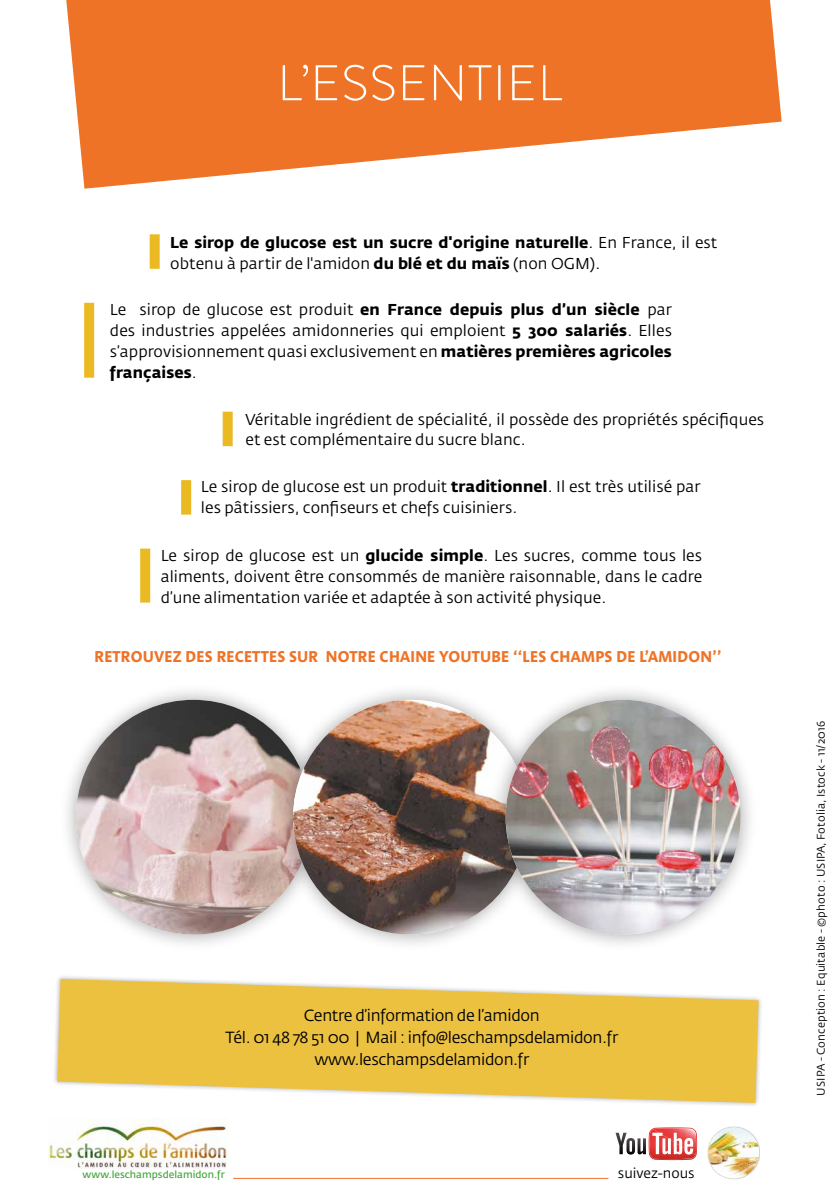
<style>
.page{position:relative;width:840px;height:1191px;background:#fff}
.page>*{position:absolute;margin:0;border:0;box-sizing:border-box;transform-origin:0 0}
.t1{font:300 50px "Brandon Grotesque";letter-spacing:.02em;color:#fff}
.t2{font:16px/22px "Fedra Sans Std";letter-spacing:-.02em;color:#000;text-align:center}
.t3{font:700 16px "Aroma No 2 LT Pro";letter-spacing:.015em;color:#ee7326}
.t4{font:15.6px/21px "Fedra Sans Std";letter-spacing:.005em;color:#000}
.t5{font:700 15.6px/21px "Fedra Sans Std";letter-spacing:.005em;color:#000}
.t6{font:13.8px "Fedra Sans Std";color:#000}
.t7{font:11px "Fedra Sans Std";letter-spacing:.01em;color:#000}
.t8{font:10px "Fedra Sans Std";color:#3fa535}
.s1{font-weight:400}
.s2{font-weight:700}
</style>
<div class="page">
<svg style="left:66px;top:0;width:715px;height:189px;fill:#ee7326"></svg>
<div style="left:53px;top:974px;width:709px;height:133px;background:#000;opacity:.3"></div>
<svg style="left:57px;top:979px;width:701px;height:124px;background:#eeca60"></svg>
<div style="left:58px;top:682px;width:270px;height:269px;background:#000;opacity:.35"></div>
<img style="left:76px;top:700px;width:235px;height:234px;border-radius:117px">
<div style="left:275px;top:682px;width:270px;height:269px;background:#000;opacity:.35"></div>
<img style="left:293px;top:700px;width:195px;height:234px">
<div style="left:488px;top:682px;width:269px;height:269px;background:#000;opacity:.35"></div>
<img style="left:505px;top:700px;width:235px;height:234px;border-radius:117px">
<img style="left:49px;top:1118px;width:179px;height:50px">
<svg style="left:615px;top:1127px;width:81px;height:33px"></svg>
<div style="left:706px;top:1126px;width:53px;height:53px;background:#000;opacity:.35"></div>
<img style="left:707px;top:1127px;width:51px;height:51px;border-radius:25px">
<hr style="left:233px;top:1177px;width:375px;height:1px;background:#ee7326">
<div style="left:150px;top:234px;width:10px;height:35px;background:#ebba22"></div>
<div style="left:181px;top:480px;width:10px;height:34px;background:#ebba22"></div>
<div style="left:222px;top:412px;width:10px;height:34px;background:#ebba22"></div>
<div style="left:84px;top:303px;width:10px;height:75px;background:#ebba22"></div>
<div style="left:140px;top:548px;width:10px;height:54px;background:#ebba22"></div>
<h1 class="t1" style="left:277px;top:49px;width:286px">L’ESSENTIEL</h1>
<p class="t5" style="left:170px;top:232px;width:548px">Le sirop de glucose est un sucre d'origine naturelle<span class="s1">. En France, il est obtenu à partir de l'amidon</span> du blé et du maïs <span class="s1">(non OGM).</span></p>
<p class="t4" style="left:110px;top:299px;width:563px;text-align:justify">Le sirop de glucose est produit <span class="s2">en France depuis plus d’un siècle</span> par des industries appelées amidonneries qui emploient <span class="s2">5 300 salariés</span>. Elles s’approvisionnement quasi exclusivement en <span class="s2">matières premières agricoles françaises</span>.</p>
<p class="t4" style="left:245px;top:408px;width:520px">Véritable ingrédient de spécialité, il possède des propriétés spécifiques et est complémentaire du sucre blanc.</p>
<p class="t4" style="left:201px;top:476px;width:501px">Le sirop de glucose est un produit <span class="s2">traditionnel</span>. Il est très utilisé par les pâtissiers, confiseurs et chefs cuisiniers.</p>
<p class="t4" style="left:161px;top:545px;width:542px;text-align:justify">Le sirop de glucose est un <span class="s2">glucide simple</span>. Les sucres, comme tous les aliments, doivent être consommés de manière raisonnable, dans le cadre d’une alimentation variée et adaptée à son activité physique.</p>
<p class="t3" style="left:94px;top:645px;width:628px">RETROUVEZ DES RECETTES SUR NOTRE CHAINE YOUTUBE ‘‘LES CHAMPS DE L’AMIDON’’</p>
<p class="t2" style="left:225px;top:1004px;width:394px">Centre d’information de l’amidon<br>Tél. 01 48 78 51 00 | Mail : info@leschampsdelamidon.fr www.leschampsdelamidon.fr</p>
<p class="t8" style="left:83px;top:1168px;width:144px">www.leschampsdelamidon.fr</p>
<p class="t6" style="left:617px;top:1164px;width:78px">suivez-nous</p>
<p class="t7" style="left:813px;top:1095px;width:376px;rotate:-90deg">USIPA - Conception : Equitable - ©photo : USIPA, Fotolia, Istock - 11/2016</p>
</div>
